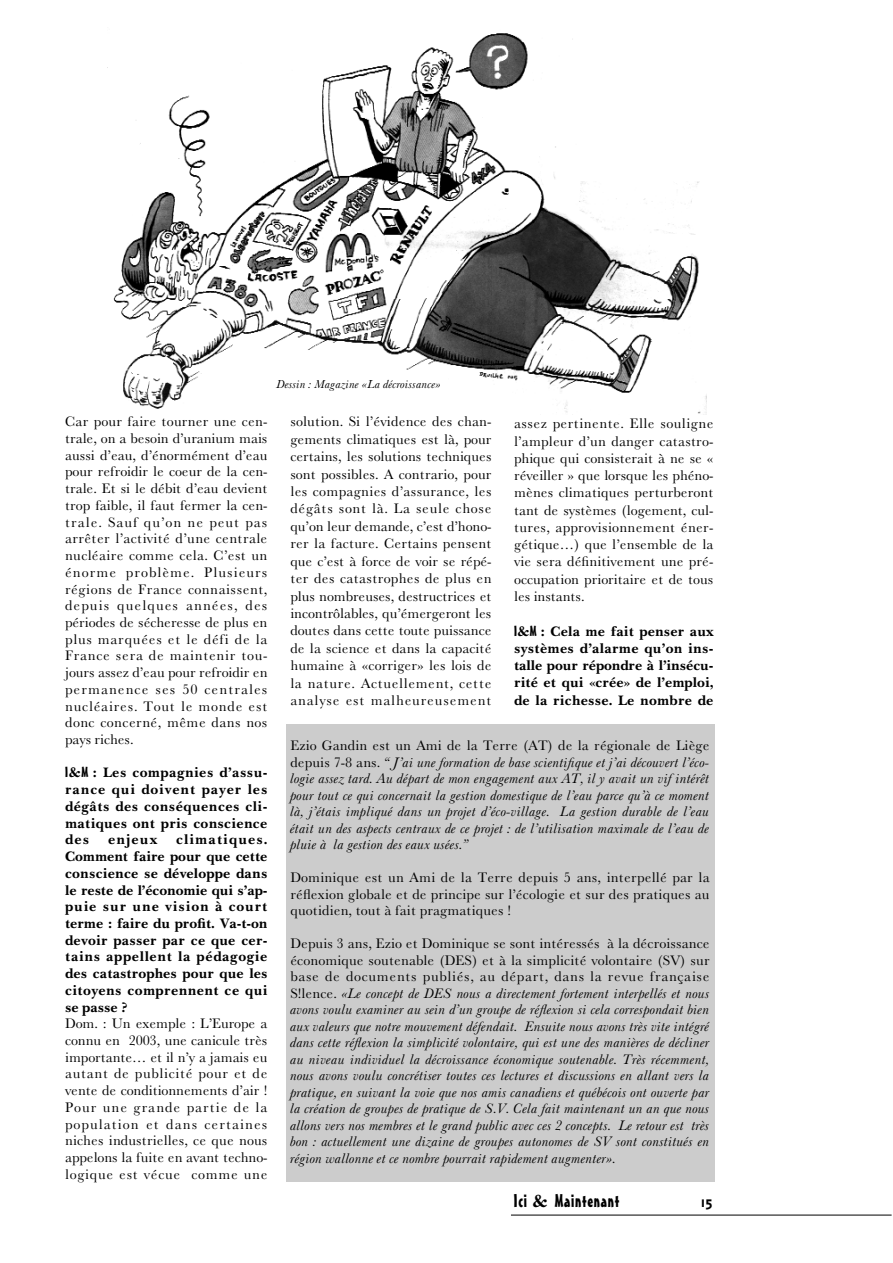
<style>
.page{position:relative;width:893px;height:1263px;background:#fff}
.page>*{position:absolute;margin:0;border:0;box-sizing:border-box;transform-origin:0 0}
.t1{font:18px "Mister Earl BT";letter-spacing:.04em;color:#000}
.t2{font:700 16.5px "Triplex";color:#000}
.t3{font:14.25px/16.6px "Baskerville No 2 BT";color:#000;text-align:justify}
.t4{font:italic 14.25px/16.5px "Baskerville No 2 BT";color:#000;text-align:justify}
.t5{font:700 14.25px/16.6px "Baskerville No 2 BT";letter-spacing:.015em;color:#000;text-align:justify}
.t6{font:italic 12px "Baskerville No 2 BT";color:#000}
.s1{font-family:"Mister Earl BT";font-weight:400}
.s2{font-family:"Baskerville BT"}
.s3{font-style:normal}
.s4{font-family:"Baskerville BT";font-weight:700}
</style>
<div class="page">
<hr style="left:511px;top:1215px;width:380px;height:1px;background:#000">
<div style="left:286px;top:724px;width:428px;height:458px;background:#ccc"></div>
<img style="left:107px;top:33px;width:599px;height:382px">
<p class="t6" style="left:277px;top:380px;width:166px">Dessin : Magazine «La décroissance»</p>
<p class="t3" style="left:65px;top:415px;width:204px">Car pour faire tourner une cen&shy;trale, on a besoin d’uranium mais aussi d’eau, d’énormément d’eau pour refroidir le coeur de la cen&shy;trale. Et si le débit d’eau devient trop faible, il faut fermer la cen&shy;trale. Sauf qu’on ne peut pas arrêter l’activité d’une centrale nucléaire comme cela. C’est un énorme problème. Plusieurs régions de France connaissent, depuis quelques années, des périodes de sécheresse de plus en plus marquées et le défi de la France sera de maintenir tou&shy;jours assez d’eau pour refroidir en permanence ses 50 centrales nucléaires. Tout le monde est donc concerné, même dans nos pays riches.</p>
<p class="t5" style="left:65px;top:766px;width:204px"><span class="s1">I</span><span class="s2">&amp;</span><span class="s1">M</span> <span class="s2">:</span> Les compagnies d’assu&shy;rance qui doivent payer les dégâts des conséquences cli&shy;matiques ont pris conscience des</p>
<p class="t5" style="left:65px;top:833px;width:204px;text-indent:111px">climatiques.<br>Comment faire pour que cette conscience se développe dans le reste de l’économie qui s’ap&shy;puie sur une vision à court terme : faire du profit. Va-t-on devoir passer par ce que cer&shy;tains appellent la pédagogie des catastrophes pour que les citoyens comprennent ce qui se passe ?</p>
<p class="t3" style="left:65px;top:1017px;width:204px">Dom. : Un exemple : L’Europe a connu en 2003, une canicule très importante… et il n’y a jamais eu autant de publicité pour et de vente de conditionnements d’air !<br>Pour une grande partie de la population et dans certaines niches industrielles, ce que nous appelons la fuite en avant techno&shy;logique est vécue comme une</p>
<p class="t5" style="left:108px;top:833px;width:50px">enjeux</p>
<p class="t3" style="left:290px;top:414px;width:203px;line-height:17.4px">solution. Si l’évidence des chan&shy;gements climatiques est là, pour certains, les solutions techniques sont possibles. A contrario, pour les compagnies d’assurance, les dégâts sont là. La seule chose qu’on leur demande, c’est d’hono&shy;rer la facture. Certains pensent que c’est à force de voir se répé&shy;ter des catastrophes de plus en plus nombreuses, destructrices et incontrôlables, qu’émergeront les doutes dans cette toute puissance de la science et dans la capacité humaine à «corriger» les lois de la nature. Actuellement, cette analyse est malheureusement</p>
<p class="t3" style="left:514px;top:416px;width:201px;line-height:17.2px">assez pertinente. Elle souligne l’ampleur d’un danger catastro&shy;phique qui consisterait à ne se « réveiller » que lorsque les phéno&shy;mènes climatiques perturberont tant de systèmes (logement, cul&shy;tures, approvisionnement éner&shy;gétique…) que l’ensemble de la vie sera définitivement une pré&shy;occupation prioritaire et de tous les instants.</p>
<p class="t5" style="left:514px;top:624px;width:201px;line-height:17.2px"><span class="s1">I</span><span class="s2">&amp;</span><span class="s1">M</span> <span class="s2">:</span> Cela me fait penser aux systèmes d’alarme qu’on ins&shy;talle pour répondre à l’insécu&shy;rité et qui «crée» de l’emploi, de la richesse. Le nombre de</p>
<p class="t4" style="left:290px;top:739px;width:421px"><span class="s3">Ezio Gandin est un Ami de la Terre (AT) de la régionale de Liège depuis 7-8 ans.</span> “ J’ai une formation de base scientifique et j’ai découvert l’éco&shy;logie assez tard. Au départ de mon engagement aux AT, il y avait un vif intérêt pour tout ce qui concernait la gestion domestique de l’eau parce qu’à ce moment là, j’étais impliqué dans un projet d’éco-village. La gestion durable de l’eau était un des aspects centraux de ce projet : de l’utilisation maximale de l’eau de pluie à la gestion des eaux usées.”</p>
<p class="t3" style="left:290px;top:871px;width:421px">Dominique est un Ami de la Terre depuis 5 ans, interpellé par la réflexion globale et de principe sur l’écologie et sur des pratiques au quotidien, tout à fait pragmatiques !</p>
<p class="t4" style="left:290px;top:937px;width:421px"><span class="s3">Depuis 3 ans, Ezio et Dominique se sont intéressés à la décroissance économique soutenable (DES) et à la simplicité volontaire (SV) sur base de documents publiés, au départ, dans la revue française S!lence.</span> «Le concept de DES nous a directement fortement interpellés et nous avons voulu examiner au sein d’un groupe de réflexion si cela correspondait bien aux valeurs que notre mouvement défendait. Ensuite nous avons très vite intégré dans cette réflexion la simplicité volontaire, qui est une des manières de décliner au niveau individuel la décroissance économique soutenable. Très récemment, nous avons voulu concrétiser toutes ces lectures et discussions en allant vers la pratique, en suivant la voie que nos amis canadiens et québécois ont ouverte par la création de groupes de pratique de S.V. Cela fait maintenant un an que nous allons vers nos membres et le grand public avec ces 2 concepts. Le retour est très bon : actuellement une dizaine de groupes autonomes de SV sont constitués en région wallonne et ce nombre pourrait rapidement augmenter».</p>
<p class="t1" style="left:514px;top:1195px;width:107px">Ici <span class="s4">&amp;</span> Maintenant</p>
<p class="t2" style="left:701px;top:1196px;width:14px">15</p>
</div>
